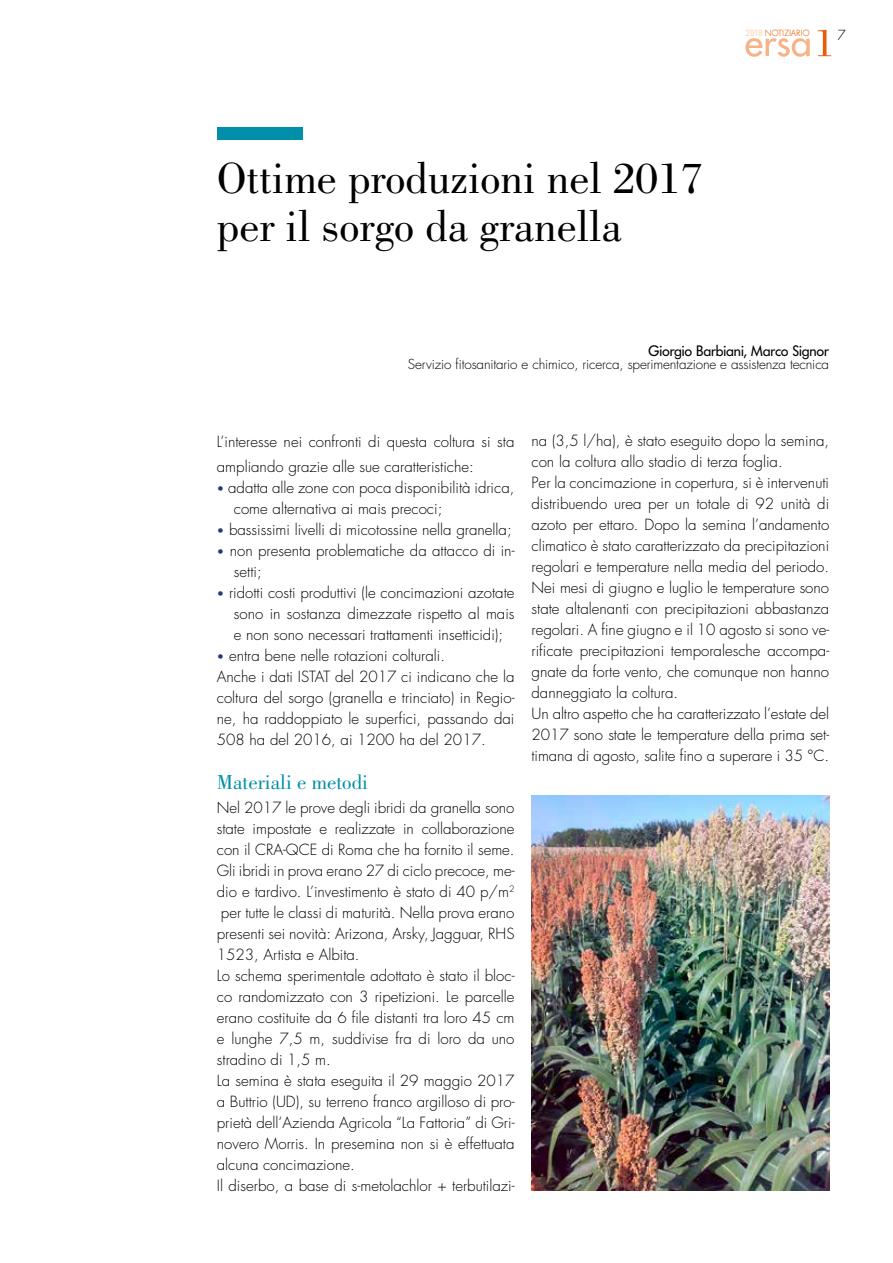
<style>
.page{position:relative;width:893px;height:1263px;background:#fff}
.page>*{position:absolute;margin:0;border:0;box-sizing:border-box;transform-origin:0 0}
.t1{font:45px/48px "Bodoni";color:#000}
.t2{font:21px "Bodoni";color:#008ea8}
.t3{font:300 15px/21px "Futura Std";color:#000}
.t4{font:15px "Futura BQ";letter-spacing:-.01em;color:#000}
.t5{font:300 13.5px "Futura Std";letter-spacing:-.01em;color:#000}
.t6{font:300 9px "Futura BQ";letter-spacing:-.01em;color:#ea5b0b}
.s1{font-weight:400;color:#fbd3b6}
.s2{font-size:12px;color:#283583}
</style>
<div class="page">
<div style="left:217px;top:128px;width:85px;height:12px;background:#008ea8"></div>
<img style="left:532px;top:795px;width:297px;height:396px">
<svg style="left:745px;top:38px;width:65px;height:19px"></svg>
<svg style="left:818px;top:30px;width:13px;height:26px"></svg>
<p class="t6" style="left:745px;top:28px;width:66px"><span class="s1">2018</span> NOTIZIARIO</p>
<p class="t5" style="left:838px;top:27px;width:10px">7</p>
<h1 class="t1" style="left:217px;top:154px;width:488px">Ottime produzioni nel 2017 per il sorgo da granella</h1>
<p class="t4" style="left:648px;top:342px;width:182px">Giorgio Barbiani, Marco Signor</p>
<p class="t5" style="left:408px;top:356px;width:423px">Servizio fitosanitario e chimico, ricerca, sperimentazione e assistenza tecnica</p>
<p class="t3" style="left:217px;top:430px;width:299px;line-height:25.2px">L’interesse nei confronti di questa coltura si sta ampliando grazie alle sue caratteristiche:</p>
<p class="t3" style="left:234px;top:478px;width:282px;text-indent:-17px"><span class="s2">•</span> adatta alle zone con poca disponibilità idrica, come alternativa ai mais precoci;</p>
<p class="t3" style="left:217px;top:520px;width:296px"><span class="s2">•</span> bassissimi livelli di micotossine nella granella;</p>
<p class="t3" style="left:234px;top:541px;width:282px;text-indent:-17px"><span class="s2">•</span> non presenta problematiche da attacco di in&shy;setti;</p>
<p class="t3" style="left:234px;top:583px;width:282px;text-align:justify;text-indent:-17px"><span class="s2">•</span> ridotti costi produttivi (le concimazioni azotate sono in sostanza dimezzate rispetto al mais e non sono necessari trattamenti insetticidi);</p>
<p class="t3" style="left:217px;top:646px;width:299px"><span class="s2">•</span> entra bene nelle rotazioni colturali.<br>Anche i dati ISTAT del 2017 ci indicano che la coltura del sorgo (granella e trinciato) in Regio&shy;ne, ha raddoppiato le superfici, passando dai 508 ha del 2016, ai 1200 ha del 2017.</p>
<h2 class="t2" style="left:217px;top:770px;width:153px">Materiali e metodi</h2>
<p class="t3" style="left:217px;top:797px;width:299px">Nel 2017 le prove degli ibridi da granella sono state impostate e realizzate in collaborazione con il CRA-QCE di Roma che ha fornito il seme.<br>Gli ibridi in prova erano 27 di ciclo precoce, me&shy;dio e tardivo. L’investimento è stato di 40 p/m<sup>2 </sup>per tutte le classi di maturità. Nella prova erano presenti sei novità: Arizona, Arsky, Jagguar, RHS 1523, Artista e Albita.<br>Lo schema sperimentale adottato è stato il bloc&shy;co randomizzato con 3 ripetizioni. Le parcelle erano costituite da 6 file distanti tra loro 45 cm e lunghe 7,5 m, suddivise fra di loro da uno stradino di 1,5 m.<br>La semina è stata eseguita il 29 maggio 2017 a Buttrio (UD), su terreno franco argilloso di pro&shy;prietà dell’Azienda Agricola “La Fattoria” di Gri&shy;novero Morris. In presemina non si è effettuata alcuna concimazione.<br>Il diserbo, a base di s-metolachlor + terbutilazi-</p>
<p class="t3" style="left:531px;top:431px;width:299px">na (3,5 l/ha), è stato eseguito dopo la semina, con la coltura allo stadio di terza foglia.<br>Per la concimazione in copertura, si è intervenuti distribuendo urea per un totale di 92 unità di azoto per ettaro. Dopo la semina l’andamento climatico è stato caratterizzato da precipitazioni regolari e temperature nella media del periodo.<br>Nei mesi di giugno e luglio le temperature sono state altalenanti con precipitazioni abbastanza regolari. A fine giugno e il 10 agosto si sono ve&shy;rificate precipitazioni temporalesche accompa&shy;gnate da forte vento, che comunque non hanno danneggiato la coltura.<br>Un altro aspetto che ha caratterizzato l’estate del 2017 sono state le temperature della prima set&shy;timana di agosto, salite fino a superare i 35 °C.</p>
</div>
